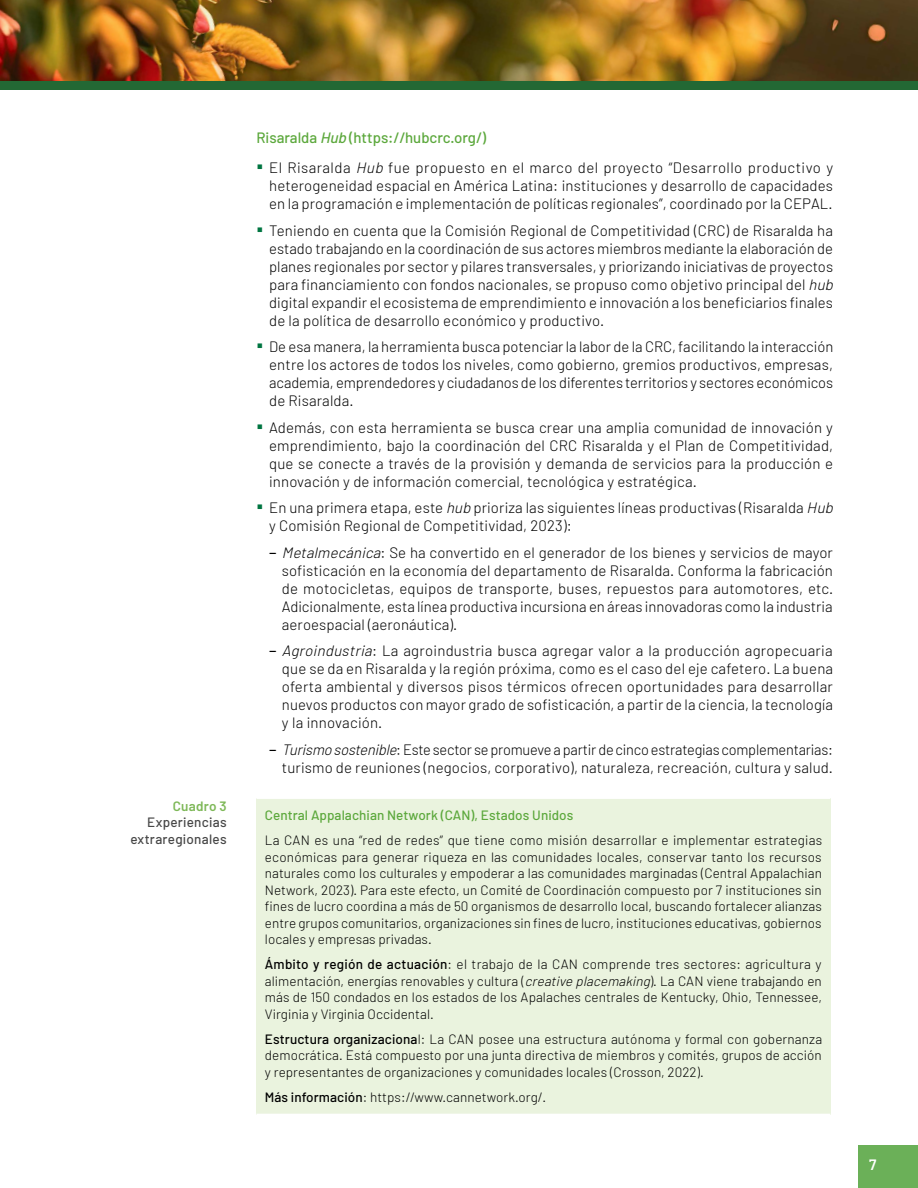
<style>
.page{position:relative;width:918px;height:1188px;background:#fff}
.page>*{position:absolute;margin:0;border:0;box-sizing:border-box;transform-origin:0 0}
.t1{font:300 15px/18px "Barlow";letter-spacing:.01em;color:#000;text-align:justify}
.t2{font:500 15px "Barlow";color:#5ca83c}
.t3{font:600 15px "Barlow";color:#fff}
.t4{font:300 13.5px/16.5px "Barlow";letter-spacing:.005em;color:#000;text-align:justify}
.t5{font:500 13.5px "Barlow";letter-spacing:.005em;color:#5ca83c}
.t6{font:500 13.5px/16.5px "Barlow";letter-spacing:.015em;color:#474747;text-align:right}
.t7{font:600 13.5px "Barlow";letter-spacing:.02em;color:#7eb858}
.s1{font-style:italic}
.s2{font-family:"Calibri";font-weight:400;font-size:19.5px;color:#007541}
.s3{font-weight:500}
</style>
<div class="page">
<div style="left:858px;top:1145px;width:60px;height:43px;background:#6bb058"></div>
<img style="left:0;top:0;width:918px;height:81px">
<div style="left:0;top:81px;width:918px;height:8px;background:#236834"></div>
<div style="left:256px;top:798px;width:574px;height:316px;background:#eaf3de"></div>
<hr style="left:256px;top:797px;width:574px;height:2px;background:#fff">
<p class="t7" style="left:173px;top:798px;width:55px">Cuadro 3</p>
<p class="t6" style="left:130px;top:814px;width:98px">Experiencias extraregionales</p>
<p class="t2" style="left:256px;top:128px;width:231px">Risaralda <span class="s1">Hub</span> (https://hubcrc.org/)</p>
<p class="t1" style="left:269px;top:159px;width:565px;text-indent:-13px"><span class="s2">▪</span> El Risaralda <span class="s1">Hub</span> fue propuesto en el marco del proyecto “Desarrollo productivo y heterogeneidad espacial en América Latina: instituciones y desarrollo de capacidades en la programación e implementación de políticas regionales”, coordinado por la CEPAL.</p>
<p class="t1" style="left:269px;top:221px;width:569px;text-align:left;text-indent:-13px"><span class="s2">▪</span> Teniendo en cuenta que la Comisión Regional de Competitividad (CRC) de Risaralda ha estado trabajando en la coordinación de sus actores miembros mediante la elaboración de planes regionales por sector y pilares transversales, y priorizando iniciativas de proyectos para financiamiento con fondos nacionales, se propuso como objetivo principal del <span class="s1">hub </span>digital expandir el ecosistema de emprendimiento e innovación a los beneficiarios finales de la política de desarrollo económico y productivo.</p>
<p class="t1" style="left:269px;top:338px;width:566px;text-indent:-13px"><span class="s2">▪</span> De esa manera, la herramienta busca potenciar la labor de la CRC, facilitando la interacción entre los actores de todos los niveles, como gobierno, gremios productivos, empresas, academia, emprendedores y ciudadanos de los diferentes territorios y sectores económicos de Risaralda.</p>
<p class="t1" style="left:269px;top:418px;width:565px;text-indent:-13px"><span class="s2">▪</span> Además, con esta herramienta se busca crear una amplia comunidad de innovación y emprendimiento, bajo la coordinación del CRC Risaralda y el Plan de Competitividad, que se conecte a través de la provisión y demanda de servicios para la producción e innovación y de información comercial, tecnológica y estratégica.</p>
<p class="t1" style="left:269px;top:499px;width:569px;text-indent:-13px"><span class="s2">▪</span> En una primera etapa, este <span class="s1">hub</span> prioriza las siguientes líneas productivas (Risaralda <span class="s1">Hub </span>y Comisión Regional de Competitividad, 2023):</p>
<p class="t1" style="left:282px;top:543px;width:553px;text-indent:-13px"><span class="s3">−</span> <span class="s1">Metalmecánica</span>: Se ha convertido en el generador de los bienes y servicios de mayor sofisticación en la economía del departamento de Risaralda. Conforma la fabricación de motocicletas, equipos de transporte, buses, repuestos para automotores, etc.<br>Adicionalmente, esta línea productiva incursiona en áreas innovadoras como la industria aeroespacial (aeronáutica).</p>
<p class="t1" style="left:282px;top:642px;width:553px;text-indent:-13px"><span class="s3">−</span> <span class="s1">Agroindustria</span>: La agroindustria busca agregar valor a la producción agropecuaria que se da en Risaralda y la región próxima, como es el caso del eje cafetero. La buena oferta ambiental y diversos pisos térmicos ofrecen oportunidades para desarrollar nuevos productos con mayor grado de sofisticación, a partir de la ciencia, la tecnología y la innovación.</p>
<p class="t1" style="left:269px;top:740px;width:565px;text-align:right"><span class="s3">−</span> <span class="s1">Turismo sostenible</span>: Este sector se promueve a partir de cinco estrategias complementarias: turismo de reuniones (negocios, corporativo), naturaleza, recreación, cultura y salud.</p>
<p class="t5" style="left:265px;top:807px;width:310px">Central Appalachian Network (CAN), Estados Unidos</p>
<p class="t4" style="left:265px;top:832px;width:559px">La CAN es una “red de redes” que tiene como misión desarrollar e implementar estrategias económicas para generar riqueza en las comunidades locales, conservar tanto los recursos naturales como los culturales y empoderar a las comunidades marginadas (Central Appalachian Network, 2023). Para este efecto, un Comité de Coordinación compuesto por 7 instituciones sin fines de lucro coordina a más de 50 organismos de desarrollo local, buscando fortalecer alianzas entre grupos comunitarios, organizaciones sin fines de lucro, instituciones educativas, gobiernos locales y empresas privadas.</p>
<p class="t4" style="left:265px;top:956px;width:559px"><span class="s3">Ámbito y región de actuación</span>: el trabajo de la CAN comprende tres sectores: agricultura y alimentación, energías renovables y cultura (<span class="s1">creative placemaking</span>). La CAN viene trabajando en más de 150 condados en los estados de los Apalaches centrales de Kentucky, Ohio, Tennessee, Virginia y Virginia Occidental.</p>
<p class="t4" style="left:265px;top:1030px;width:559px"><span class="s3">Estructura organizaciona</span>l: La CAN posee una estructura autónoma y formal con gobernanza democrática. Está compuesto por una junta directiva de miembros y comités, grupos de acción y representantes de organizaciones y comunidades locales (Crosson, 2022).</p>
<p class="t4" style="left:265px;top:1088px;width:283px"><span class="s3">Más información</span>: https://www.cannetwork.org/.</p>
<p class="t3" style="left:869px;top:1156px;width:9px">7</p>
</div>
